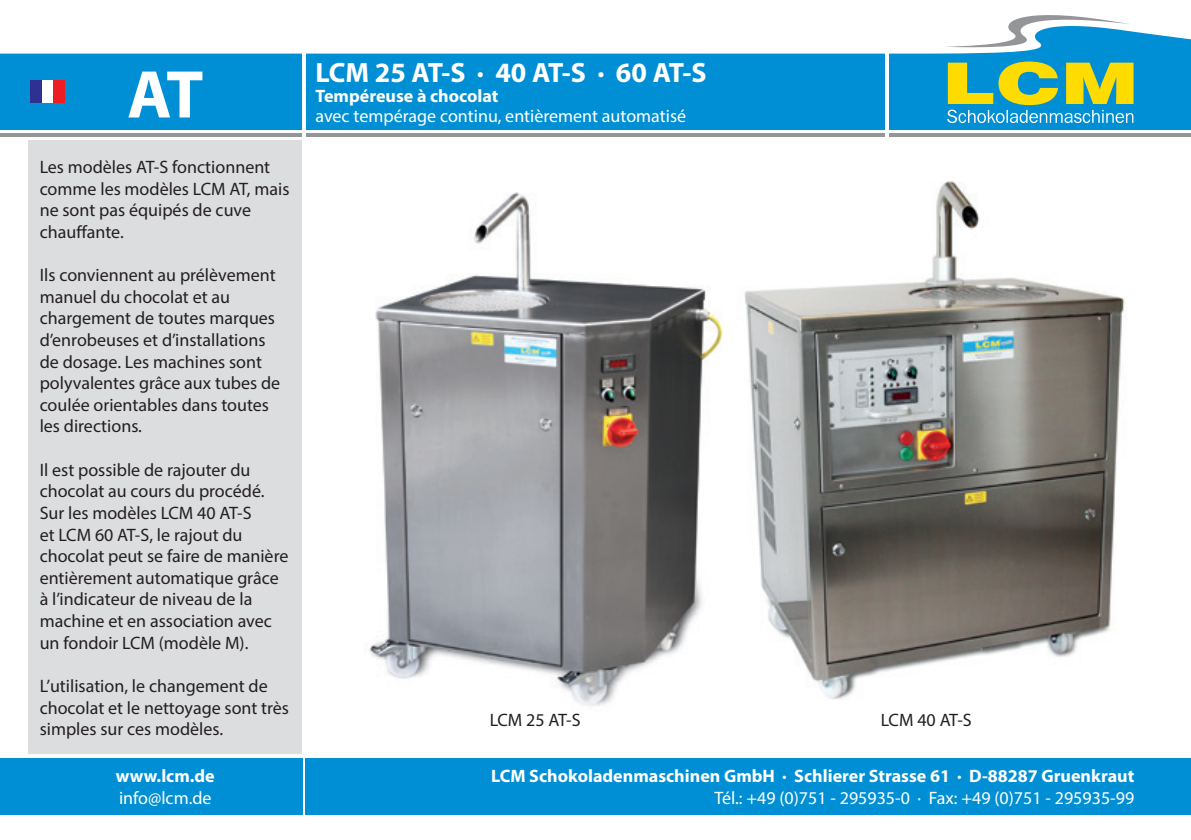
<style>
.page{position:relative;width:1191px;height:840px;background:#fff}
.page>*{position:absolute;margin:0;border:0;box-sizing:border-box;transform-origin:0 0}
.t1{font:700 68px "Myriad Pro";color:#fff}
.t2{font:700 28px "Myriad Pro";letter-spacing:-.02em;color:#fff}
.t3{font:18px/21.6px "Myriad Pro";color:#231f20}
.t4{font:18px "Myriad Pro";color:#fff}
.t5{font:700 18px "Myriad Pro";color:#fff}
</style>
<div class="page">
<div style="left:306px;top:757px;width:885px;height:57px;background:#008fd5"></div>
<div style="left:0;top:757px;width:302px;height:57px;background:#008fd5"></div>
<svg style="left:0;top:31px;width:1191px;height:99px;fill:#008fd5"></svg>
<svg style="left:947px;top:61px;width:186px;height:62px;background:#78b57e"></svg>
<svg style="left:944px;top:15px;width:187px;height:33px"></svg>
<hr style="left:0;top:133px;width:1191px;height:4px;background:#939598">
<hr style="left:885px;top:0;width:4px;height:138px;background:#fff">
<hr style="left:302px;top:0;width:4px;height:138px;background:#fff">
<img style="left:369px;top:192px;width:354px;height:514px">
<img style="left:744px;top:181px;width:382px;height:518px">
<div style="left:28px;top:140px;width:274px;height:613px;background:#dcdddf"></div>
<div style="left:53px;top:81px;width:11px;height:22px;background:#ee1d23"></div>
<div style="left:42px;top:81px;width:11px;height:22px;background:#fff"></div>
<div style="left:30px;top:81px;width:12px;height:22px;background:#2e3092"></div>
<h1 class="t1" style="left:127px;top:50px;width:78px">AT</h1>
<p class="t3" style="left:40px;top:156px;width:251px">Les modèles AT-S fonctionnent comme les modèles LCM AT, mais ne sont pas équipés de cuve chauffante.</p>
<p class="t3" style="left:40px;top:264px;width:242px">Ils conviennent au prélèvement manuel du chocolat et au chargement de toutes marques d’enrobeuses et d’installations de dosage. Les machines sont polyvalentes grâce aux tubes de coulée orientables dans toutes les directions.</p>
<p class="t3" style="left:40px;top:458px;width:250px">Il est possible de rajouter du chocolat au cours du procédé.<br>Sur les modèles LCM 40 AT-S<br>et LCM 60 AT-S, le rajout du chocolat peut se faire de manière entièrement automatique grâce à l’indicateur de niveau de la machine et en association avec un fondoir LCM (modèle M).</p>
<p class="t3" style="left:40px;top:674px;width:251px">L’utilisation, le changement de chocolat et le nettoyage sont très simples sur ces modèles.</p>
<p class="t5" style="left:116px;top:763px;width:100px">www.lcm.de</p>
<p class="t4" style="left:119px;top:786px;width:94px">info@lcm.de</p>
<h2 class="t2" style="left:315px;top:55px;width:392px">LCM 25 AT-S · 40 AT-S · 60 AT-S</h2>
<p class="t5" style="left:315px;top:85px;width:184px">Tempéreuse à chocolat</p>
<p class="t4" style="left:315px;top:105px;width:372px">avec tempérage continu, entièrement automatisé</p>
<p class="t3" style="left:489px;top:708px;width:92px">LCM 25 AT-S</p>
<p class="t3" style="left:881px;top:708px;width:92px">LCM 40 AT-S</p>
<p class="t5" style="left:491px;top:763px;width:644px">LCM Schokoladenmaschinen GmbH · Schlierer Strasse 61 · D-88287 Gruenkraut</p>
<p class="t4" style="left:714px;top:786px;width:421px">Tél.: +49 (0)751 - 295935-0 · Fax: +49 (0)751 - 295935-99</p>
</div>
